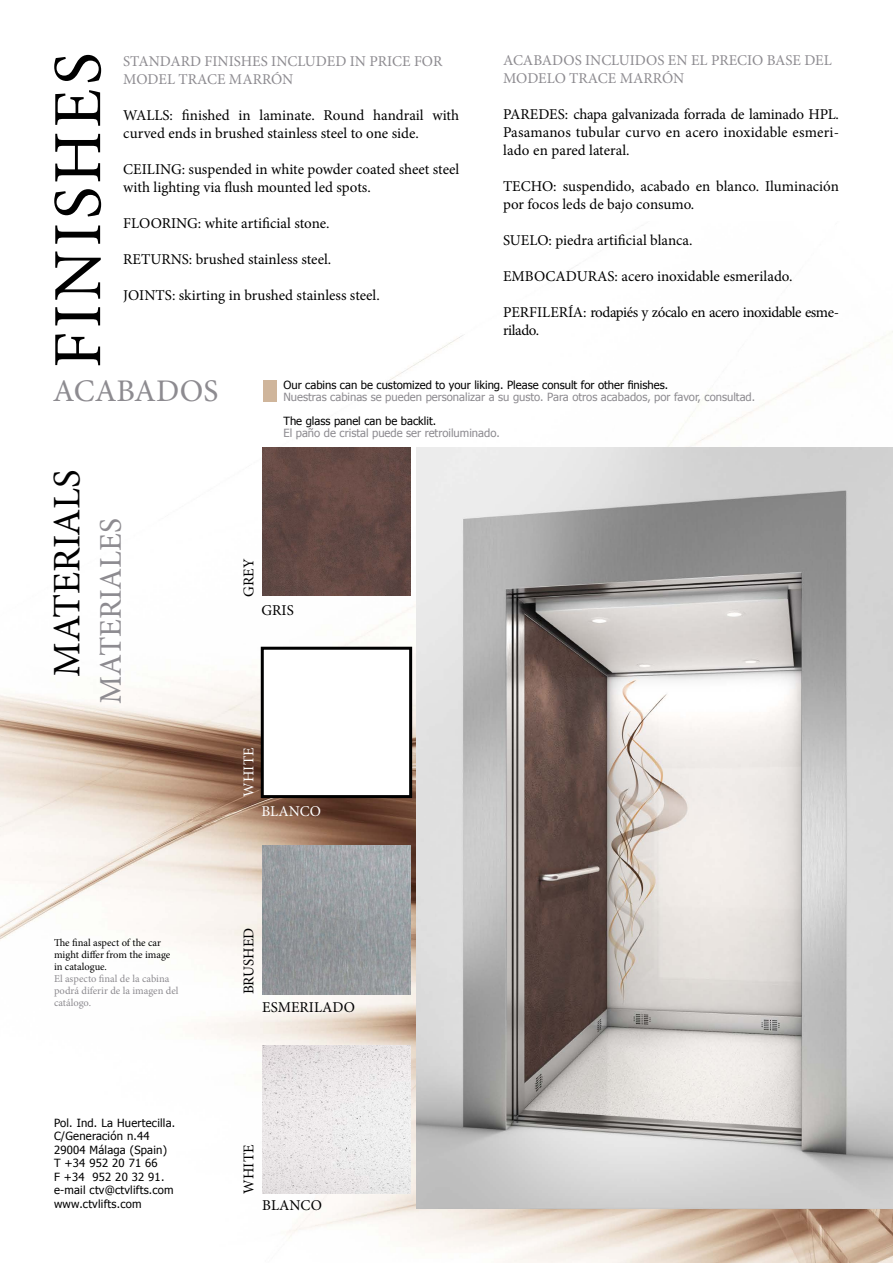
<style>
.page{position:relative;width:893px;height:1263px;background:#fff}
.page>*{position:absolute;margin:0;border:0;box-sizing:border-box;transform-origin:0 0}
.t1{font:69px "Minion Pro";letter-spacing:.05em;color:#000}
.t2{font:39px "Minion Pro";color:#000}
.t3{font:31.5px "Minion Pro";color:#8d8b90}
.t4{font:15px/18px "Minion Pro";color:#000}
.t5{font:15px/18px "Minion Pro";color:#8d8b90}
.t6{font:15px/18px "Minion Pro";letter-spacing:-.03em;color:#000}
.t7{font:15px "Minion Pro";color:#fff}
.t8{font:11.25px/13.5px "Tahoma";letter-spacing:.01em;color:#000}
.t9{font:11.25px "Tahoma";color:#8d8b90}
.t10{font:10.5px/12px "Minion Pro";color:#8d8b90}
.t11{font:10.5px/12px "Minion Pro";color:#000}
</style>
<div class="page">
<img style="left:0;top:265px;width:893px;height:998px">
<img style="left:417px;top:447px;width:476px;height:762px">
<img style="left:262px;top:447px;width:149px;height:149px">
<div style="left:262px;top:648px;width:149px;height:148px;background:#fff"></div>
<div style="left:261px;top:647px;width:151px;height:151px;border:3px solid #000"></div>
<img style="left:262px;top:846px;width:149px;height:148px">
<img style="left:262px;top:1045px;width:149px;height:148px">
<div style="left:263px;top:381px;width:14px;height:21px;background:#cfb59b"></div>
<h1 class="t1" style="left:32px;top:368px;width:317px;rotate:-90deg">FINISHES</h1>
<h3 class="t3" style="left:53px;top:369px;width:167px">ACABADOS</h3>
<p class="t5" style="left:503px;top:51px;width:330px">ACABADOS INCLUIDOS EN EL PRECIO BASE DEL<br>MODELO TRACE MARRÓN</p>
<p class="t4" style="left:503px;top:105px;width:337px;text-align:justify">PAREDES: chapa galvanizada forrada de laminado HPL.<br>Pasamanos tubular curvo en acero inoxidable esmeri&shy;lado en pared lateral.</p>
<p class="t4" style="left:503px;top:177px;width:337px">TECHO: suspendido, acabado en blanco. Iluminación por focos leds de bajo consumo.</p>
<p class="t4" style="left:503px;top:231px;width:191px">SUELO: piedra artificial blanca.</p>
<p class="t4" style="left:503px;top:267px;width:291px">EMBOCADURAS: acero inoxidable esmerilado.</p>
<p class="t6" style="left:503px;top:303px;width:337px">PERFILERÍA: rodapiés y zócalo en acero inoxidable esme&shy;rilado.</p>
<p class="t5" style="left:123px;top:52px;width:320px">STANDARD FINISHES INCLUDED IN PRICE FOR<br>MODEL TRACE MARRÓN</p>
<p class="t4" style="left:123px;top:106px;width:337px">WALLS: finished in laminate. Round handrail with curved ends in brushed stainless steel to one side.</p>
<p class="t4" style="left:123px;top:160px;width:337px">CEILING: suspended in white powder coated sheet steel with lighting via flush mounted led spots.</p>
<p class="t4" style="left:123px;top:214px;width:208px">FLOORING: white artificial stone.</p>
<p class="t4" style="left:123px;top:250px;width:209px">RETURNS: brushed stainless steel.</p>
<p class="t4" style="left:123px;top:286px;width:258px">JOINTS: skirting in brushed stainless steel.</p>
<p class="t8" style="left:283px;top:377px;width:386px">Our cabins can be customized to your liking. Please consult for other finishes.</p>
<p class="t9" style="left:283px;top:389px;width:473px">Nuestras cabinas se pueden personalizar a su gusto. Para otros acabados, por favor, consultad.</p>
<p class="t8" style="left:283px;top:413px;width:154px">The glass panel can be backlit.</p>
<p class="t9" style="left:283px;top:425px;width:218px">El paño de cristal puede ser retroiluminado.</p>
<h2 class="t2" style="left:41px;top:677px;width:209px;rotate:-90deg">MATERIALS</h2>
<h3 class="t3" style="left:90px;top:704px;width:187px;rotate:-90deg">MATERIALES</h3>
<p class="t11" style="left:54px;top:937px;width:118px">The final aspect of the car might differ from the image in catalogue.</p>
<p class="t10" style="left:54px;top:973px;width:126px">El aspecto final de la cabina podrá diferir de la imagen del catálogo.</p>
<p class="t8" style="left:54px;top:1115px;width:123px">Pol. Ind. La Huertecilla.<br>C/Generación n.44<br>29004 Málaga (Spain)<br>T +34 952 20 71 66<br>F +34 952 20 32 91. e-mail ctv@ctvlifts.com www.ctvlifts.com</p>
<p class="t4" style="left:240px;top:597px;width:39px;rotate:-90deg">GREY</p>
<p class="t4" style="left:261px;top:601px;width:34px">GRIS</p>
<p class="t7" style="left:239px;top:796px;width:50px;rotate:-90deg">WHITE</p>
<p class="t7" style="left:261px;top:801px;width:61px">BLANCO</p>
<p class="t4" style="left:240px;top:994px;width:68px;rotate:-90deg">BRUSHED</p>
<p class="t4" style="left:262px;top:998px;width:94px">ESMERILADO</p>
<p class="t4" style="left:240px;top:1193px;width:50px;rotate:-90deg">WHITE</p>
<p class="t4" style="left:262px;top:1196px;width:61px">BLANCO</p>
</div>
